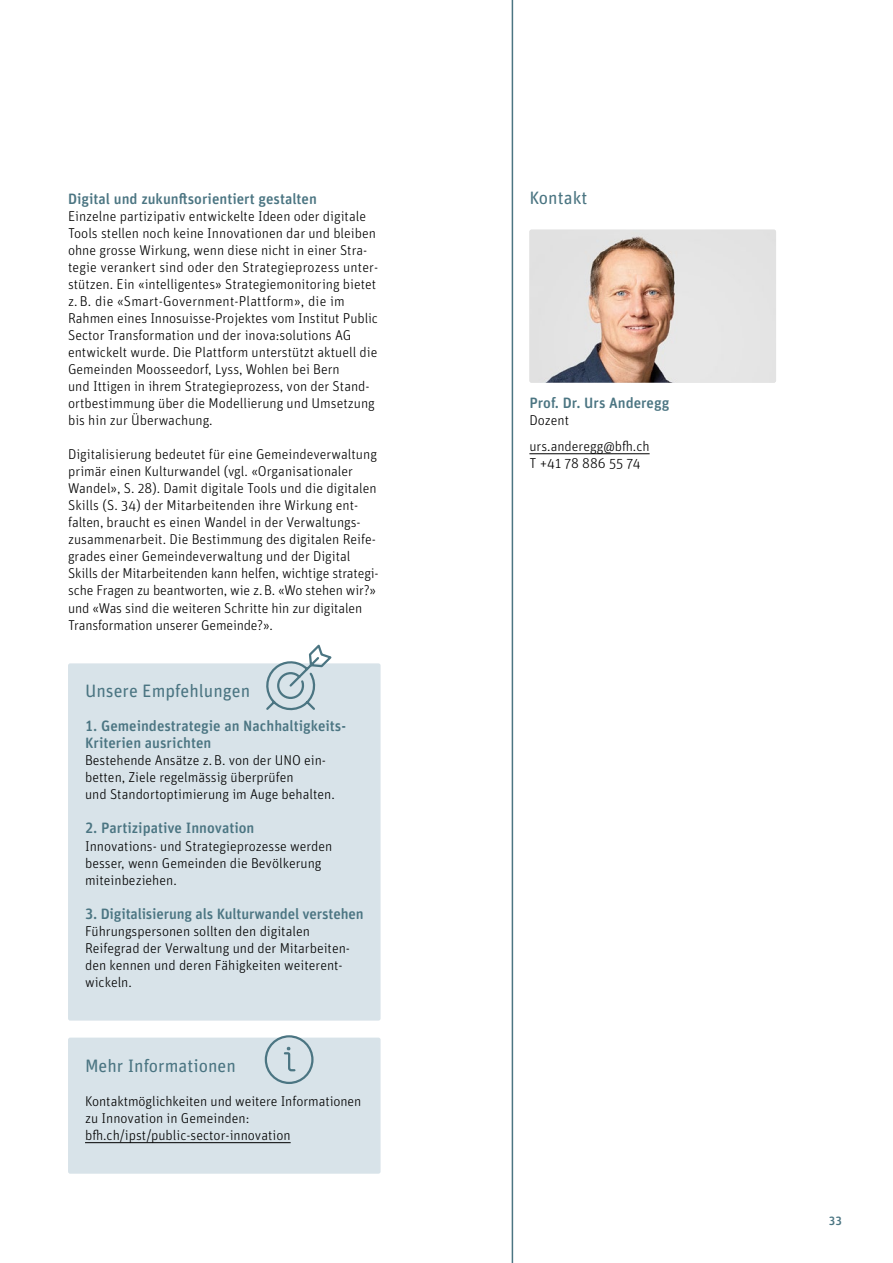
<style>
.page{position:relative;width:893px;height:1263px;background:#fff}
.page>*{position:absolute;margin:0;border:0;box-sizing:border-box;transform-origin:0 0}
.t1{font:18px "Unit Rounded Pro";color:#4b7582}
.t2{font:500 15px/17px "Unit Rounded Pro";color:#4b7582}
.t3{font:300 14.25px/17px "Unit Rounded Pro";color:#000}
.t4{font:500 12px "Unit Rounded Pro";color:#4b7582}
</style>
<div class="page">
<div style="left:68px;top:1037px;width:313px;height:137px;background:#d8e3e9;border-radius:2px"></div>
<hr style="left:85px;top:1142px;width:206px;height:1px;background:#000">
<svg style="left:264px;top:1035px;width:51px;height:49px"></svg>
<div style="left:68px;top:663px;width:313px;height:357px;background:#d8e3e9;border-radius:2px"></div>
<svg style="left:261px;top:644px;width:73px;height:67px"></svg>
<hr style="left:529px;top:453px;width:121px;height:1px;background:#000">
<hr style="left:512px;top:0;width:1px;height:1263px;background:#4b7582">
<img style="left:529px;top:230px;width:247px;height:153px">
<p class="t2" style="left:68px;top:190px;width:250px">Digital und zukunftsorientiert gestalten</p>
<p class="t3" style="left:68px;top:207px;width:312px">Einzelne partizipativ entwickelte Ideen oder digitale Tools stellen noch keine Innovationen dar und bleiben ohne grosse Wirkung, wenn diese nicht in einer Stra&shy;tegie verankert sind oder den Strategieprozess unter&shy;stützen. Ein «intelligentes» Strategiemonitoring bietet z. B. die «Smart-Government-Plattform», die im Rahmen eines Innosuisse-Projektes vom Institut Public Sector Transformation und der inova:solutions AG entwickelt wurde. Die Plattform unterstützt aktuell die Gemeinden Moosseedorf, Lyss, Wohlen bei Bern<br>und Ittigen in ihrem Strategieprozess, von der Stand&shy;ortbestimmung über die Modellierung und Umsetzung bis hin zur Überwachung.</p>
<p class="t3" style="left:68px;top:446px;width:312px">Digitalisierung bedeutet für eine Gemeindeverwaltung primär einen Kulturwandel (vgl. «Organisationaler Wandel», S. 28). Damit digitale Tools und die digitalen Skills (S. 34) der Mitarbeitenden ihre Wirkung ent-- falten, braucht es einen Wandel in der Verwaltungs&shy;zusammenarbeit. Die Bestimmung des digitalen Reife&shy;grades einer Gemeindeverwaltung und der Digital Skills der Mitarbeitenden kann helfen, wichtige strategi&shy;sche Fragen zu beantworten, wie z.B. «Wo stehen wir?» und «Was sind die weiteren Schritte hin zur digitalen Transformation unserer Gemeinde?».</p>
<p class="t1" style="left:85px;top:679px;width:167px">Unsere Empfehlungen</p>
<p class="t2" style="left:85px;top:717px;width:262px">1. Gemeindestrategie an Nachhaltigkeits-<br>Kriterien ausrichten</p>
<p class="t3" style="left:85px;top:752px;width:251px">Bestehende Ansätze z.B. von der UNO ein&shy;betten, Ziele regelmässig überprüfen<br>und Standortoptimierung im Auge behalten.</p>
<p class="t2" style="left:85px;top:819px;width:171px">2. Partizipative Innovation</p>
<p class="t3" style="left:85px;top:837px;width:249px">Innovations- und Strategieprozesse werden besser, wenn Gemeinden die Bevölkerung miteinbeziehen.</p>
<p class="t2" style="left:85px;top:904px;width:280px">3. Digitalisierung als Kulturwandel verstehen</p>
<p class="t3" style="left:85px;top:922px;width:267px">Führungspersonen sollten den digitalen Reifegrad der Verwaltung und der Mitarbeiten&shy;den kennen und deren Fähigkeiten weiterent&shy;wickeln.</p>
<p class="t1" style="left:85px;top:1053px;width:152px">Mehr Informationen</p>
<p class="t3" style="left:85px;top:1092px;width:278px">Kontaktmöglichkeiten und weitere Informationen zu Innovation in Gemeinden: bfh.ch/ipst/public-sector-innovation</p>
<p class="t1" style="left:529px;top:185px;width:59px">Kontakt</p>
<p class="t2" style="left:529px;top:394px;width:141px">Prof. Dr. Urs Anderegg</p>
<p class="t3" style="left:529px;top:407px;width:122px;line-height:25.5px">Dozent urs.anderegg@bfh.ch</p>
<p class="t3" style="left:529px;top:454px;width:113px">T +41 78 886 55 74</p>
<p class="t4" style="left:829px;top:1212px;width:15px">33</p>
</div>
